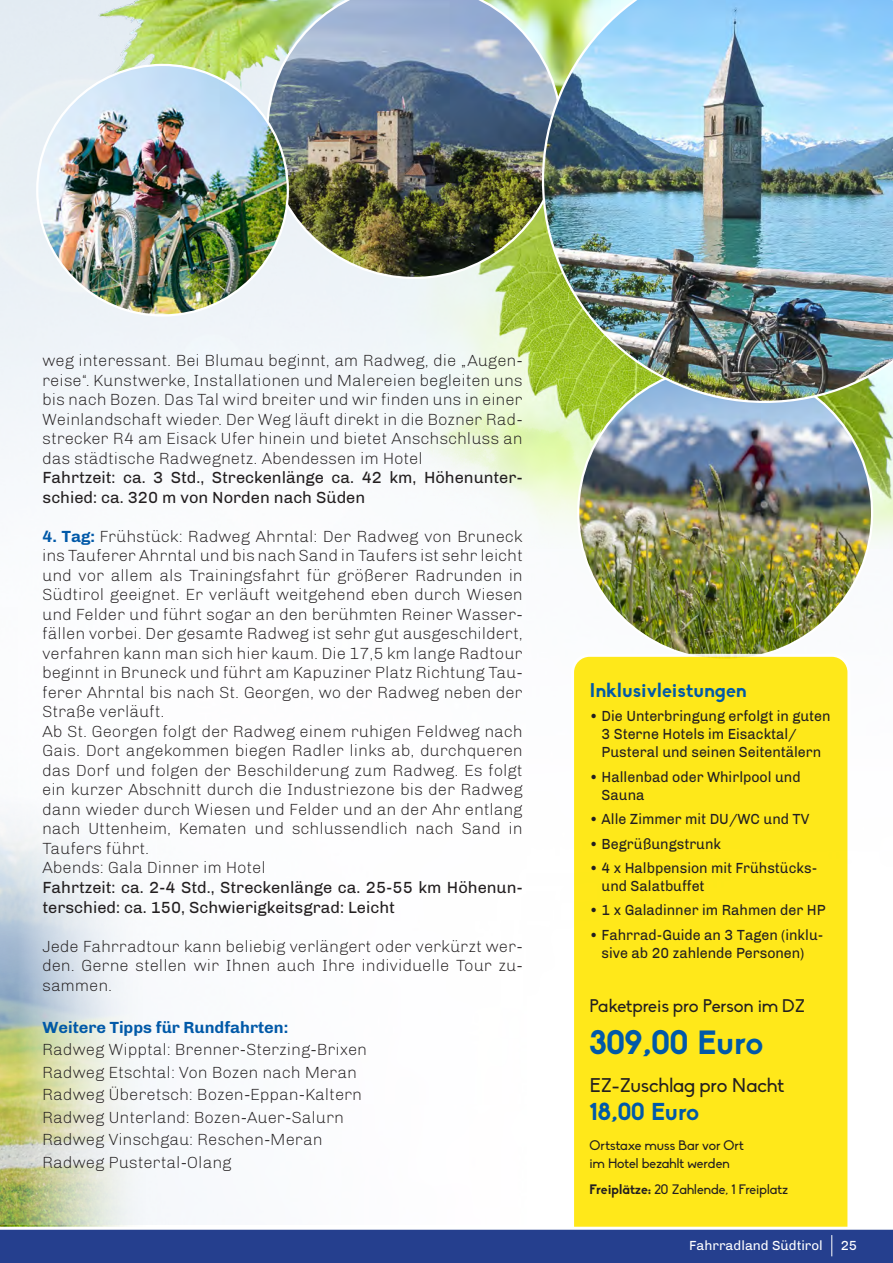
<style>
.page{position:relative;width:893px;height:1263px;background:#fff}
.page>*{position:absolute;margin:0;border:0;box-sizing:border-box;transform-origin:0 0}
.t1{font:700 33px "Biko";letter-spacing:-.03em;color:#0159a8}
.t2{font:700 24px "Biko";letter-spacing:-.015em;color:#0159a8}
.t3{font:19.5px "Biko";color:#231f20}
.t4{font:700 19.5px "Biko";color:#0159a8}
.t5{font:18px "Biko";color:#231f20}
.t6{font:300 16.5px/19.5px "Arthur";color:#231f20;text-align:justify}
.t7{font:16.5px/19.5px "Arthur";color:#231f20}
.t8{font:700 16.5px "Arthur";color:#0159a8}
.t9{font:15px/18px "Arthur";color:#231f20;scale:.95 1}
.t10{font:13.5px/18px "Biko";color:#231f20}
.t11{font:13.5px "Arthur";color:#fff}
.s1{font-weight:700;color:#0159a8}
.s2{font-weight:700}
</style>
<div class="page">
<img style="left:0;top:0;width:158px;height:1225px">
<img style="left:60px;top:0;width:833px;height:549px">
<img style="left:266px;top:0;width:276px;height:279px">
<img style="left:37px;top:65px;width:251px;height:250px;border-radius:125px">
<img style="left:578px;top:366px;width:294px;height:294px;border-radius:147px">
<img style="left:542px;top:0;width:351px;height:403px">
<div style="left:574px;top:652px;width:274px;height:575px;background:#ffe81a"></div>
<div style="left:0;top:1229px;width:893px;height:34px;background:#253f8e"></div>
<svg style="left:831px;top:1235px;width:1px;height:21px"></svg>
<hr style="left:0;top:1227px;width:893px;height:3px;background:#fff">
<p class="t6" style="left:43px;top:351px;width:482px">weg interessant. Bei Blumau beginnt, am Radweg, die „Augen&shy;reise“. Kunstwerke, Installationen und Malereien begleiten uns bis nach Bozen. Das Tal wird breiter und wir finden uns in einer Weinlandschaft wieder. Der Weg läuft direkt in die Bozner Rad&shy;strecker R4 am Eisack Ufer hinein und bietet Anschschluss an das städtische Radwegnetz. Abendessen im Hotel</p>
<p class="t7" style="left:43px;top:468px;width:482px">Fahrtzeit: ca. 3 Std., Streckenlänge ca. 42 km, Höhenunter&shy;schied: ca. 320 m von Norden nach Süden</p>
<p class="t6" style="left:43px;top:527px;width:482px"><span class="s1">4. Tag:</span> Frühstück: Radweg Ahrntal: Der Radweg von Bruneck ins Tauferer Ahrntal und bis nach Sand in Taufers ist sehr leicht und vor allem als Trainingsfahrt für größerer Radrunden in Südtirol geeignet. Er verläuft weitgehend eben durch Wiesen und Felder und führt sogar an den berühmten Reiner Wasser&shy;fällen vorbei. Der gesamte Radweg ist sehr gut ausgeschildert, verfahren kann man sich hier kaum. Die 17,5 km lange Radtour beginnt in Bruneck und führt am Kapuziner Platz Richtung Tau&shy;ferer Ahrntal bis nach St. Georgen, wo der Radweg neben der Straße verläuft.</p>
<p class="t6" style="left:43px;top:722px;width:482px">Ab St. Georgen folgt der Radweg einem ruhigen Feldweg nach Gais. Dort angekommen biegen Radler links ab, durchqueren das Dorf und folgen der Beschilderung zum Radweg. Es folgt ein kurzer Abschnitt durch die Industriezone bis der Radweg dann wieder durch Wiesen und Felder und an der Ahr entlang nach Uttenheim, Kematen und schlussendlich nach Sand in Taufers führt.</p>
<p class="t6" style="left:43px;top:858px;width:225px">Abends: Gala Dinner im Hotel</p>
<p class="t7" style="left:43px;top:878px;width:482px">Fahrtzeit: ca. 2-4 Std., Streckenlänge ca. 25-55 km Höhenun&shy;terschied: ca. 150, Schwierigkeitsgrad: Leicht</p>
<p class="t6" style="left:43px;top:936px;width:482px">Jede Fahrradtour kann beliebig verlängert oder verkürzt wer&shy;den. Gerne stellen wir Ihnen auch Ihre individuelle Tour zu&shy;sammen.</p>
<p class="t8" style="left:43px;top:1017px;width:247px">Weitere Tipps für Rundfahrten:</p>
<p class="t6" style="left:43px;top:1040px;width:326px">Radweg Wipptal: Brenner-Sterzing-Brixen</p>
<p class="t6" style="left:43px;top:1062px;width:316px">Radweg Etschtal: Von Bozen nach Meran</p>
<p class="t6" style="left:43px;top:1085px;width:321px">Radweg Überetsch: Bozen-Eppan-Kaltern</p>
<p class="t6" style="left:43px;top:1107px;width:303px">Radweg Unterland: Bozen-Auer-Salurn</p>
<p class="t6" style="left:43px;top:1130px;width:282px">Radweg Vinschgau: Reschen-Meran</p>
<p class="t6" style="left:43px;top:1152px;width:191px">Radweg Pustertal-Olang</p>
<p class="t4" style="left:590px;top:678px;width:159px">Inklusivleistungen</p>
<p class="t9" style="left:602px;top:707px;width:243px;text-indent:-12px">• Die Unterbringung erfolgt in guten<br>3 Sterne Hotels im Eisacktal/<br>Pusteral und seinen Seitentälern</p>
<p class="t9" style="left:602px;top:768px;width:211px;text-indent:-12px">• Hallenbad oder Whirlpool und<br>Sauna</p>
<p class="t9" style="left:590px;top:810px;width:233px">• Alle Zimmer mit DU/WC und TV</p>
<p class="t9" style="left:590px;top:834px;width:140px">• Begrüßungstrunk</p>
<p class="t9" style="left:602px;top:859px;width:228px;text-indent:-12px">• 4 x Halbpension mit Frühstücks&shy;und Salatbuffet</p>
<p class="t9" style="left:590px;top:901px;width:250px">• 1 x Galadinner im Rahmen der HP</p>
<p class="t9" style="left:590px;top:925px;width:248px;text-align:center">• Fahrrad-Guide an 3 Tagen (inklu&shy;sive ab 20 zahlende Personen)</p>
<p class="t5" style="left:590px;top:995px;width:217px">Paketpreis pro Person im DZ</p>
<p class="t1" style="left:590px;top:1022px;width:176px">309,00 Euro</p>
<p class="t3" style="left:590px;top:1074px;width:196px">EZ-Zuschlag pro Nacht</p>
<p class="t2" style="left:590px;top:1097px;width:111px">18,00 Euro</p>
<p class="t10" style="left:590px;top:1136px;width:156px">Ortstaxe muss Bar vor Ort im Hotel bezahlt werden</p>
<p class="t10" style="left:590px;top:1181px;width:200px"><span class="s2">Freiplätze:</span> 20 Zahlende, 1 Freiplatz</p>
<p class="t11" style="left:689px;top:1238px;width:135px">Fahrradland Südtirol</p>
<p class="t11" style="left:841px;top:1238px;width:18px">25</p>
</div>
